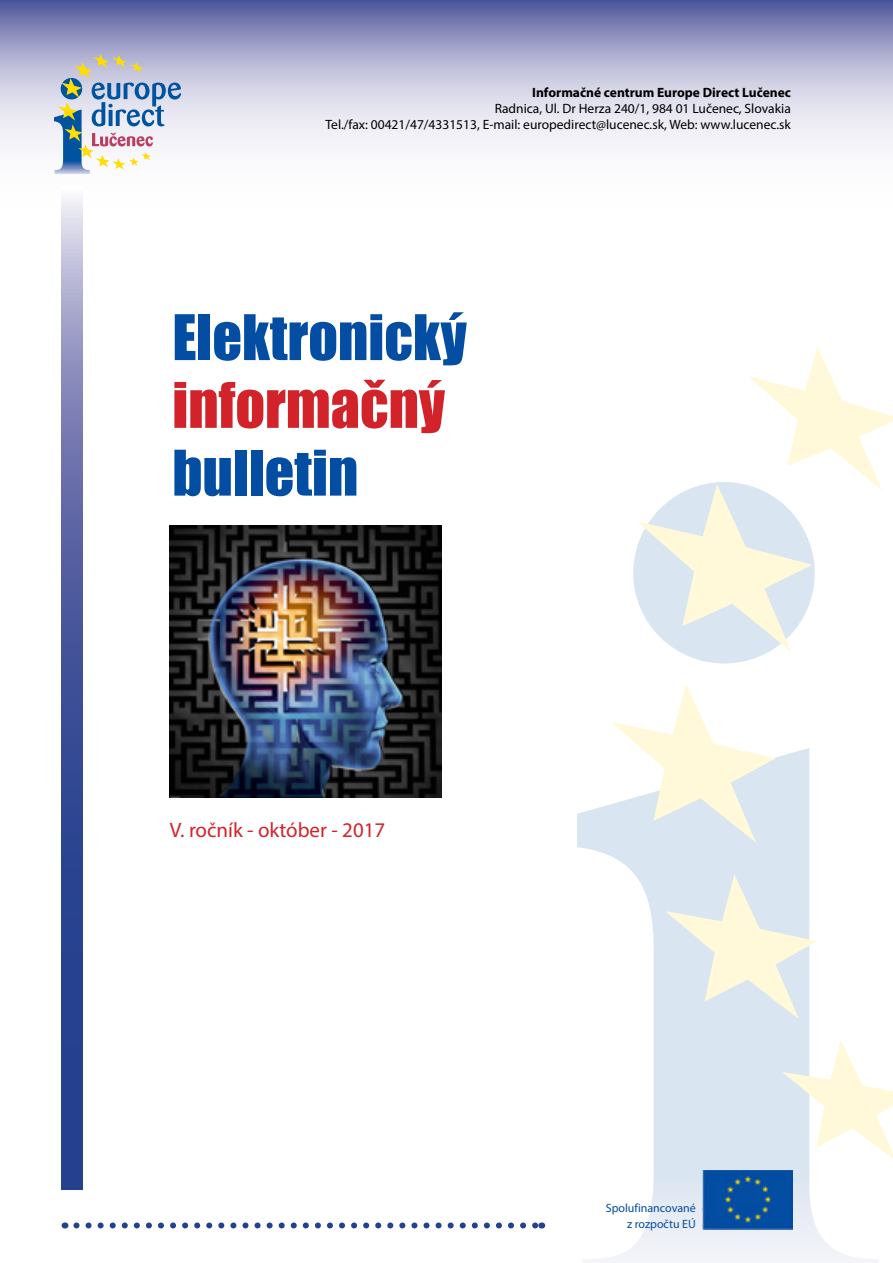
<style>
.page{position:relative;width:893px;height:1263px;background:#fff}
.page>*{position:absolute;margin:0;border:0;box-sizing:border-box;transform-origin:0 0}
.t1{font:58.05px "Impact";color:#034da2}
.t2{font:58.05px "Impact";color:#d2232a}
.t3{font:20.85px "Myriad Pro";color:#d2232a}
.t4{font:13.5px/15.8px "Myriad Pro";color:#000;text-align:right}
.t5{font:700 13.5px "Myriad Pro";color:#000}
.t6{font:12px/15.8px "Myriad Pro";color:#034da2;text-align:right}
</style>
<div class="page">
<img style="left:577px;top:548px;width:301px;height:715px">
<svg style="left:782px;top:1040px;width:111px;height:121px"></svg>
<svg style="left:637px;top:347px;width:256px;height:305px"></svg>
<svg style="left:665px;top:874px;width:152px;height:145px"></svg>
<svg style="left:611px;top:684px;width:165px;height:158px"></svg>
<svg style="left:0;top:0;width:893px;height:261px"></svg>
<img style="left:54px;top:78px;width:36px;height:96px">
<svg style="left:58px;top:54px;width:123px;height:116px"></svg>
<svg style="left:76px;top:1222px;width:459px;height:6px"></svg>
<svg style="left:62px;top:186px;width:21px;height:1003px"></svg>
<img style="left:703px;top:1170px;width:90px;height:59px">
<img style="left:170px;top:526px;width:271px;height:271px">
<p class="t5" style="left:532px;top:84px;width:260px">Informačné centrum Europe Direct Lučenec</p>
<p class="t4" style="left:325px;top:100px;width:467px">Radnica, Ul. Dr Herza 240/1, 984 01 Lučenec, Slovakia<br>Tel./fax: 00421/47/4331513, E-mail: europedirect@lucenec.sk, Web: www.lucenec.sk</p>
<h1 class="t1" style="left:172px;top:292px;width:296px">Elektronický</h1>
<h1 class="t2" style="left:172px;top:360px;width:274px">informačný</h1>
<h1 class="t1" style="left:172px;top:428px;width:187px">bulletin</h1>
<h2 class="t3" style="left:170px;top:817px;width:217px">V. ročník - október - 2017</h2>
<p class="t6" style="left:606px;top:1200px;width:92px">Spolufinancované z rozpočtu EÚ</p>
</div>
